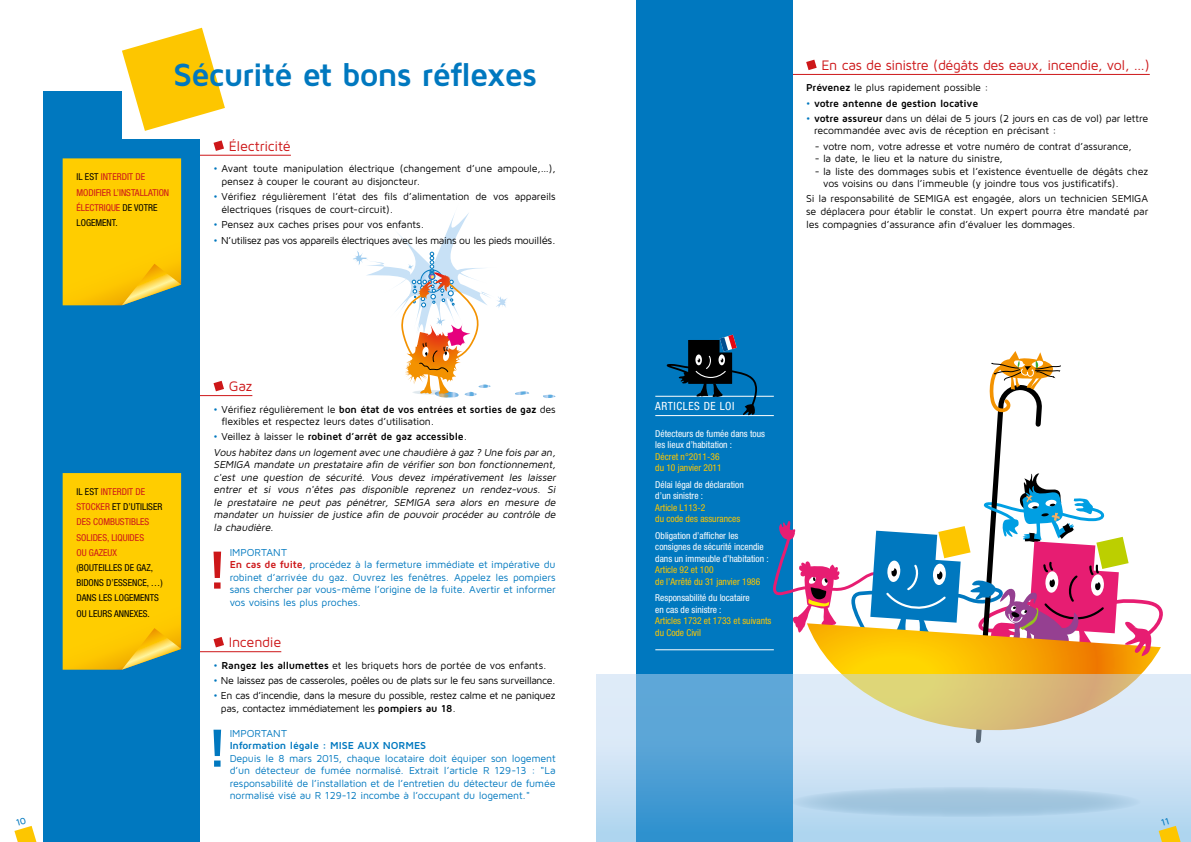
<style>
.page{position:relative;width:1191px;height:842px;background:#fff}
.page>*{position:absolute;margin:0;border:0;box-sizing:border-box;transform-origin:0 0}
.t1{font:700 33.2px "Maven Pro";letter-spacing:-.035em;color:#0078bf}
.t2{font:14.2px "Maven Pro";letter-spacing:-.025em;color:#cd1719}
.t3{font:condensed 11.3px "Helvetica Neue LT Std";letter-spacing:.05em;color:#fff}
.t4{font:10.4px/12.5px "Maven Pro";letter-spacing:-.02em;color:#000}
.t5{font:10.4px/12.5px "Maven Pro";letter-spacing:-.015em;color:#0078bf;text-align:justify}
.t6{font:italic 10.4px/12.5px "Maven Pro";color:#000}
.t7{font:700 10.4px "Maven Pro";letter-spacing:-.01em;color:#0078bf}
.t8{font:700 10.4px "Maven Pro";letter-spacing:-.015em;color:#000}
.t9{font:condensed 9.5px/11.4px "Helvetica Neue LT Std";color:#fff}
.t10{font:condensed 9.5px/11.4px "Helvetica Neue LT Std";color:#fdc600}
.t11{font:condensed 9.5px/15.2px "Helvetica Neue LT Std";color:#cd1719}
.t12{font:condensed 9.5px/15.2px "Helvetica Neue LT Std";color:#000}
.s1{color:#000}
.s2{color:#0078bf}
.s3{font-size:11px}
.s4{font-weight:700}
.s5{font-style:normal;color:#0078bf}
.s6{font-style:normal}
.s7{font-weight:700;font-style:normal}
.s8{font-weight:700;color:#cd1719}
.s9{font-weight:400;color:#0078bf}
</style>
<div class="page">
<svg style="left:543px;top:394px;width:12px;height:4px"></svg>
<svg style="left:353px;top:213px;width:176px;height:185px"></svg>
<hr style="left:44px;top:155px;width:247px;height:1px;background:#cd1719">
<svg style="left:213px;top:140px;width:11px;height:11px"></svg>
<hr style="left:44px;top:651px;width:237px;height:1px;background:#cd1719">
<svg style="left:213px;top:637px;width:11px;height:10px"></svg>
<hr style="left:44px;top:395px;width:208px;height:1px;background:#cd1719">
<svg style="left:213px;top:381px;width:11px;height:10px"></svg>
<hr style="left:636px;top:74px;width:513px;height:1px;background:#cd1719">
<svg style="left:806px;top:60px;width:10px;height:10px"></svg>
<div style="left:636px;top:0;width:156px;height:842px;background:#0078bf"></div>
<svg style="left:770px;top:351px;width:393px;height:323px"></svg>
<svg style="left:596px;top:674px;width:595px;height:168px;background:#a9cadb"></svg>
<div style="left:44px;top:140px;width:156px;height:702px;background:#0078bf"></div>
<svg style="left:63px;top:158px;width:118px;height:147px;background:#f5c80a"></svg>
<hr style="left:655px;top:415px;width:119px;height:1px;background:#fff">
<hr style="left:655px;top:396px;width:119px;height:1px;background:#fff">
<svg style="left:666px;top:335px;width:91px;height:80px"></svg>
<hr style="left:655px;top:649px;width:119px;height:1px;background:#fff">
<svg style="left:122px;top:28px;width:103px;height:103px"></svg>
<div style="left:44px;top:91px;width:78px;height:51px;background:#0078bf"></div>
<svg style="left:63px;top:473px;width:118px;height:197px;background:#f7c908"></svg>
<svg style="left:213px;top:552px;width:8px;height:37px"></svg>
<svg style="left:213px;top:730px;width:8px;height:37px"></svg>
<svg style="left:14px;top:826px;width:22px;height:16px"></svg>
<svg style="left:1158px;top:818px;width:22px;height:24px"></svg>
<h1 class="t1" style="left:173px;top:53px;width:365px">Sécurité et bons réflexes</h1>
<p class="t11" style="left:76px;top:169px;width:94px"><span class="s1">IL EST</span> INTERDIT DE<br>MODIFIER L’INSTALLATION<br>ÉLECTRIQUE <span class="s1">DE VOTRE<br>LOGEMENT.</span></p>
<h2 class="t2" style="left:229px;top:137px;width:64px">Électricité</h2>
<p class="t4" style="left:221px;top:162px;width:336px;text-indent:-8px"><span class="s2">•</span> Avant toute manipulation électrique (changement d’une ampoule,…), pensez à couper le courant au disjoncteur.</p>
<p class="t4" style="left:221px;top:190px;width:336px;text-indent:-8px"><span class="s2">•</span> Vérifiez régulièrement l’état des fils d’alimentation de vos appareils électriques (risques de court-circuit).</p>
<p class="t4" style="left:213px;top:218px;width:212px"><span class="s2">•</span> Pensez aux caches prises pour vos enfants.</p>
<p class="t4" style="left:213px;top:233px;width:344px"><span class="s2">•</span> N’utilisez pas vos appareils électriques avec les mains ou les pieds mouil<span class="s3">lés.</span></p>
<p class="t11" style="left:76px;top:484px;width:87px"><span class="s1">IL EST</span> INTERDIT DE<br>STOCKER <span class="s1">ET D’UTILISER<br></span>DES COMBUSTIBLES<br>SOLIDES, LIQUIDES<br>OU GAZEUX</p>
<p class="t12" style="left:76px;top:560px;width:88px">(BOUTEILLES DE GAZ,<br>BIDONS D’ESSENCE, …)<br>DANS LES LOGEMENTS<br>OU LEURS ANNEXES.</p>
<h2 class="t2" style="left:229px;top:378px;width:25px">Gaz</h2>
<p class="t4" style="left:221px;top:402px;width:336px;text-indent:-8px"><span class="s2">•</span> Vérifiez régulièrement le <span class="s4">bon état de vos entrées et sorties de gaz</span> des flexibles et respectez leurs dates d’utilisation.</p>
<p class="t6" style="left:213px;top:429px;width:346px;line-height:15.2px"><span class="s5">•</span> <span class="s6">Veillez à laisser le</span> <span class="s7">robinet d’arrêt de gaz accessible</span><span class="s6">.<br></span>Vous habitez dans un logementavec une chaudière à gaz ? Une fois paran,</p>
<p class="t6" style="left:213px;top:458px;width:346px;text-align:justify">SEMIGA mandate un prestataire afin de vérifier son bon fonctionnement, c'est une question de sécurité. Vous devez impérativement les laisser entrer et si vous n'êtes pas disponible reprenez un rendez-vous. Si le prestataire ne peut pas pénétrer, SEMIGA sera alors en mesure de mandater un huissier de justice afin de pouvoir procéder au contrôle de la chaudière.</p>
<p class="t5" style="left:230px;top:546px;width:327px;text-align:left">IMPORTANT<br><span class="s8">En cas de fuite</span><span class="s4">,</span> procédez à la fermeture immédiate et impérative du robinet d’arrivée du gaz. Ouvrez les fenêtres. Appelez les pompiers sans chercher par vous-même l’origine de la fuite. Avertir et informer vos voisins les plus proches.</p>
<h2 class="t2" style="left:229px;top:634px;width:54px">Incendie</h2>
<p class="t4" style="left:213px;top:658px;width:335px"><span class="s2">•</span> <span class="s4">Rangez les allumettes</span> et les briquets hors de portée de vos enfants.</p>
<p class="t4" style="left:213px;top:674px;width:343px"><span class="s2">•</span> Ne laissez pas de casseroles, poêles ou de plats sur le feu sans surveillance.</p>
<p class="t4" style="left:221px;top:689px;width:336px;text-indent:-7px"><span class="s2">•</span> En cas d’incendie, dans la mesure du possible, restez calme et ne paniquez pas, contactez immédiatement les <span class="s4">pompiers au 18</span>.</p>
<p class="t5" style="left:230px;top:726px;width:59px">IMPORTANT</p>
<p class="t7" style="left:230px;top:739px;width:198px">Information légale : MISE AUX NORMES</p>
<p class="t5" style="left:230px;top:752px;width:327px">Depuis le 8 mars 2015, chaque locataire doit équiper son logement d’un détecteur de fumée normalisé. Extrait l’article R 129-13 : "La responsabilité de l’installation et de l’entretien du détecteur de fumée normalisé visé au R 129-12 incombe à l’occupant du logement."</p>
<h2 class="t2" style="left:821px;top:56px;width:329px">En cas de sinistre (dégâts des eaux, incendie, vol, …)</h2>
<p class="t4" style="left:806px;top:81px;width:184px"><span class="s4">Prévenez</span> le plus rapidement possible :</p>
<p class="t8" style="left:806px;top:96px;width:173px"><span class="s9">•</span> votre antenne de gestion locative</p>
<p class="t4" style="left:814px;top:112px;width:336px;text-indent:-8px"><span class="s2">•</span> <span class="s4">votre assureur</span> dans un délai de 5 jours (2 jours en cas de vol) par lettre recommandée avec avis de réception en précisant :</p>
<p class="t4" style="left:814px;top:139px;width:318px">- votre nom, votre adresse et votre numéro de contrat d’assurance,</p>
<p class="t4" style="left:814px;top:152px;width:190px">- la date, le lieu et la nature du sinistre,</p>
<p class="t4" style="left:823px;top:164px;width:327px;text-indent:-8px">- la liste des dommages subis et l’existence éventuelle de dégâts chez vos voisins ou dans l’immeuble (y joindre tous vos justificatifs).</p>
<p class="t4" style="left:806px;top:192px;width:344px;text-align:justify">Si la responsabilité de SEMIGA est engagée, alors un technicien SEMIGA se déplacera pour établir le constat. Un expert pourra être mandaté par les compagnies d’assurance afin d’évaluer les dommages.</p>
<p class="t3" style="left:655px;top:399px;width:81px">ARTICLES DE LOI</p>
<p class="t9" style="left:655px;top:428px;width:111px">Détecteurs de fumée dans tous les lieux d’habitation :</p>
<p class="t10" style="left:655px;top:451px;width:68px">Décret n°2011-36 du 10 janvier 2011</p>
<p class="t9" style="left:655px;top:479px;width:90px">Délai légal de déclaration d’un sinistre :</p>
<p class="t10" style="left:655px;top:502px;width:86px">Article L113-2<br>du code des assurances</p>
<p class="t9" style="left:655px;top:530px;width:115px">Obligation d’afficher les consignes de sécurité incendie dans un immeuble d’habitation :</p>
<p class="t10" style="left:655px;top:564px;width:107px">Article 92 et 100<br>de l’Arrêté du 31 janvier 1986</p>
<p class="t9" style="left:655px;top:592px;width:96px">Responsabilité du locataire en cas de sinistre :</p>
<p class="t10" style="left:655px;top:615px;width:118px">Articles 1732 et 1733 et suivants du Code Civil</p>
</div>
